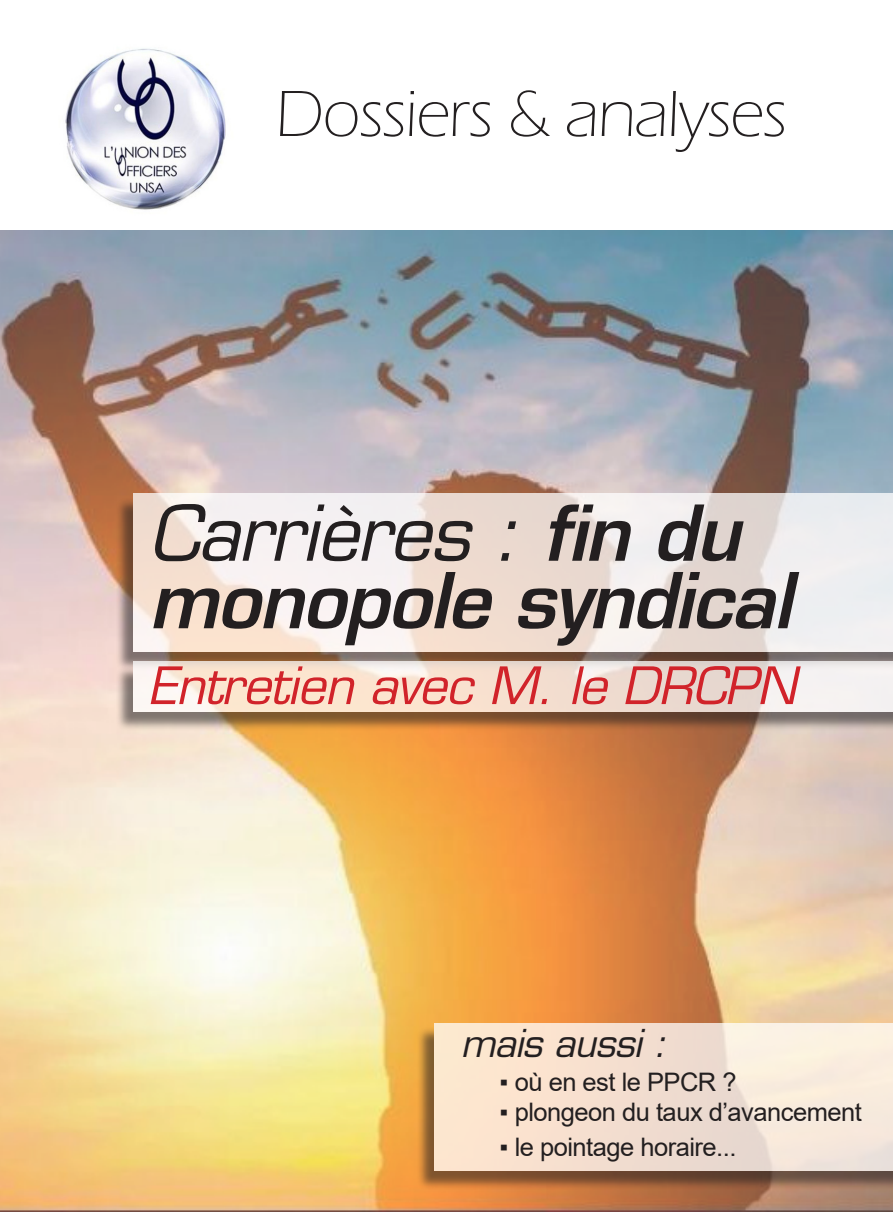
<style>
.page{position:relative;width:893px;height:1212px;background:#fff}
.page>*{position:absolute;margin:0;border:0;box-sizing:border-box;transform-origin:0 0}
.Style_de_paragraphe{font:italic 600 75px/67.5px "Eurostile LT Std";letter-spacing:-.02em;color:#231f20}
.Style_de_paragraphe-2{font:300 67.5px "Eras ITC";letter-spacing:-.02em;color:#231f20}
.Style_de_paragraphe-3{font:italic 50.25px "Eurostile LT Std";letter-spacing:-.02em;color:#d1232a}
.Style_de_paragraphe-4{font:italic 37.5px "Eurostile LT Std";letter-spacing:-.02em;color:#231f20}
.Style_de_paragraphe-5{font:25.5px "Arial";letter-spacing:-.02em;color:#231f20}
.s1{font-weight:400}
</style>
<div class="page">
<img style="left:0;top:230px;width:893px;height:982px">
<div style="left:417px;top:1026px;width:476px;height:164px;background:#231f20;opacity:.75"></div>
<div style="left:434px;top:1023px;width:459px;height:147px;background:linear-gradient(to right,#f9e0ca,#f2e7de)"></div>
<div style="left:116px;top:497px;width:777px;height:175px;background:#231f20;opacity:.75"></div>
<svg style="left:133px;top:493px;width:760px;height:159px"></svg>
<img style="left:65px;top:48px;width:161px;height:162px">
<div style="left:116px;top:665px;width:777px;height:66px;background:#231f20;opacity:.75"></div>
<svg style="left:133px;top:661px;width:760px;height:50px"></svg>
<p class="Style_de_paragraphe-2" style="left:275px;top:76px;width:513px">Dossiers &amp; analyses</p>
<p class="Style_de_paragraphe" style="left:149px;top:500px;width:645px"><span class="s1">Carrières :</span> fin du monopole syndical</p>
<p class="Style_de_paragraphe-3" style="left:149px;top:655px;width:649px">Entretien avec M. le DRCPN</p>
<p class="Style_de_paragraphe-4" style="left:461px;top:1020px;width:207px">mais aussi :</p>
<p class="Style_de_paragraphe-5" style="left:500px;top:1064px;width:238px">▪ où en est le PPCR ?</p>
<p class="Style_de_paragraphe-5" style="left:500px;top:1094px;width:364px">▪ plongeon du taux d’avancement</p>
<p class="Style_de_paragraphe-5" style="left:500px;top:1129px;width:238px">▪ le pointage horaire...</p>
</div>
